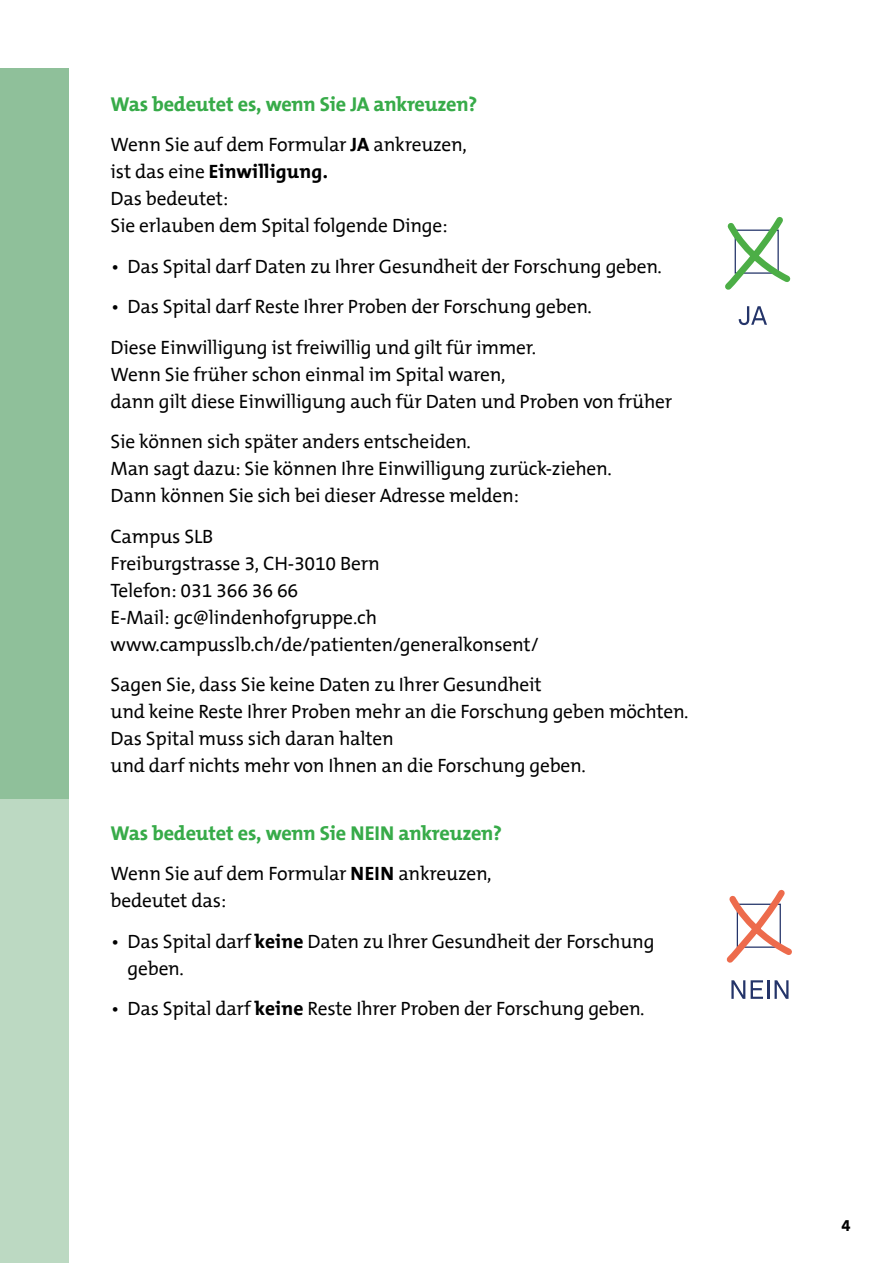
<style>
.page{position:relative;width:893px;height:1263px;background:#fff}
.page>*{position:absolute;margin:0;border:0;box-sizing:border-box;transform-origin:0 0}
.H3_Untertitel{font:700 20.25px "The Mix Office LF";letter-spacing:-.01em;color:#37ab49}
.P_Fliesstext{font:19.5px/27px "The Mix Office LF";letter-spacing:-.01em;color:#000}
.P_Fliesstext_Bullet{font:19.5px/27px "The Mix Office LF";letter-spacing:-.01em;color:#000}
.t1{font:700 16.5px "The Mix Office LF";color:#000}
.s1{font-weight:700}
</style>
<div class="page">
<svg style="left:725px;top:217px;width:65px;height:73px"></svg>
<svg style="left:739px;top:306px;width:28px;height:19px"></svg>
<svg style="left:731px;top:980px;width:14px;height:19px"></svg>
<svg style="left:751px;top:980px;width:18px;height:19px"></svg>
<svg style="left:775px;top:980px;width:13px;height:19px"></svg>
<svg style="left:727px;top:890px;width:65px;height:73px"></svg>
<div style="left:0;top:68px;width:68px;height:731px;background:#8fc09a"></div>
<div style="left:0;top:799px;width:68px;height:464px;background:#bcd9c2"></div>
<h3 class="H3_Untertitel" style="left:111px;top:92px;width:368px">Was bedeutet es, wenn Sie JA ankreuzen?</h3>
<p class="P_Fliesstext" style="left:111px;top:132px;width:358px">Wenn Sie auf dem Formular <span class="s1">JA</span> ankreuzen, ist das eine <span class="s1">Einwilligung.<br></span>Das bedeutet:<br>Sie erlauben dem Spital folgende Dinge:</p>
<p class="P_Fliesstext_Bullet" style="left:111px;top:253px;width:553px">• Das Spital darf Daten zu Ihrer Gesundheit der Forschung geben.</p>
<p class="P_Fliesstext_Bullet" style="left:111px;top:294px;width:483px">• Das Spital darf Reste Ihrer Proben der Forschung geben.</p>
<p class="P_Fliesstext" style="left:111px;top:334px;width:563px">Diese Einwilligung ist freiwillig und gilt für immer.<br>Wenn Sie früher schon einmal im Spital waren,<br>dann gilt diese Einwilligung auch für Daten und Proben von früher</p>
<p class="P_Fliesstext" style="left:111px;top:429px;width:503px">Sie können sich später anders entscheiden.<br>Man sagt dazu: Sie können Ihre Einwilligung zurück-ziehen.<br>Dann können Sie sich bei dieser Adresse melden:</p>
<p class="P_Fliesstext" style="left:111px;top:523px;width:430px">Campus SLB<br>Freiburgstrasse 3, CH-3010 Bern<br>Telefon: 031 366 36 66<br>E-Mail: gc@lindenhofgruppe.ch www.campusslb.ch/de/patienten/generalkonsent/</p>
<p class="P_Fliesstext" style="left:111px;top:672px;width:580px">Sagen Sie, dass Sie keine Daten zu Ihrer Gesundheit<br>und keine Reste Ihrer Proben mehr an die Forschung geben möchten.<br>Das Spital muss sich daran halten<br>und darf nichts mehr von Ihnen an die Forschung geben.</p>
<h3 class="H3_Untertitel" style="left:111px;top:821px;width:393px">Was bedeutet es, wenn Sie NEIN ankreuzen?</h3>
<p class="P_Fliesstext" style="left:111px;top:861px;width:383px">Wenn Sie auf dem Formular <span class="s1">NEIN</span> ankreuzen, bedeutet das:</p>
<p class="P_Fliesstext_Bullet" style="left:128px;top:928px;width:528px;text-indent:-17px">• Das Spital darf <span class="s1">keine</span> Daten zu Ihrer Gesundheit der Forschung geben.</p>
<p class="P_Fliesstext_Bullet" style="left:111px;top:996px;width:536px">• Das Spital darf <span class="s1">keine</span> Reste Ihrer Proben der Forschung geben.</p>
<p class="t1" style="left:841px;top:1216px;width:11px">4</p>
</div>
